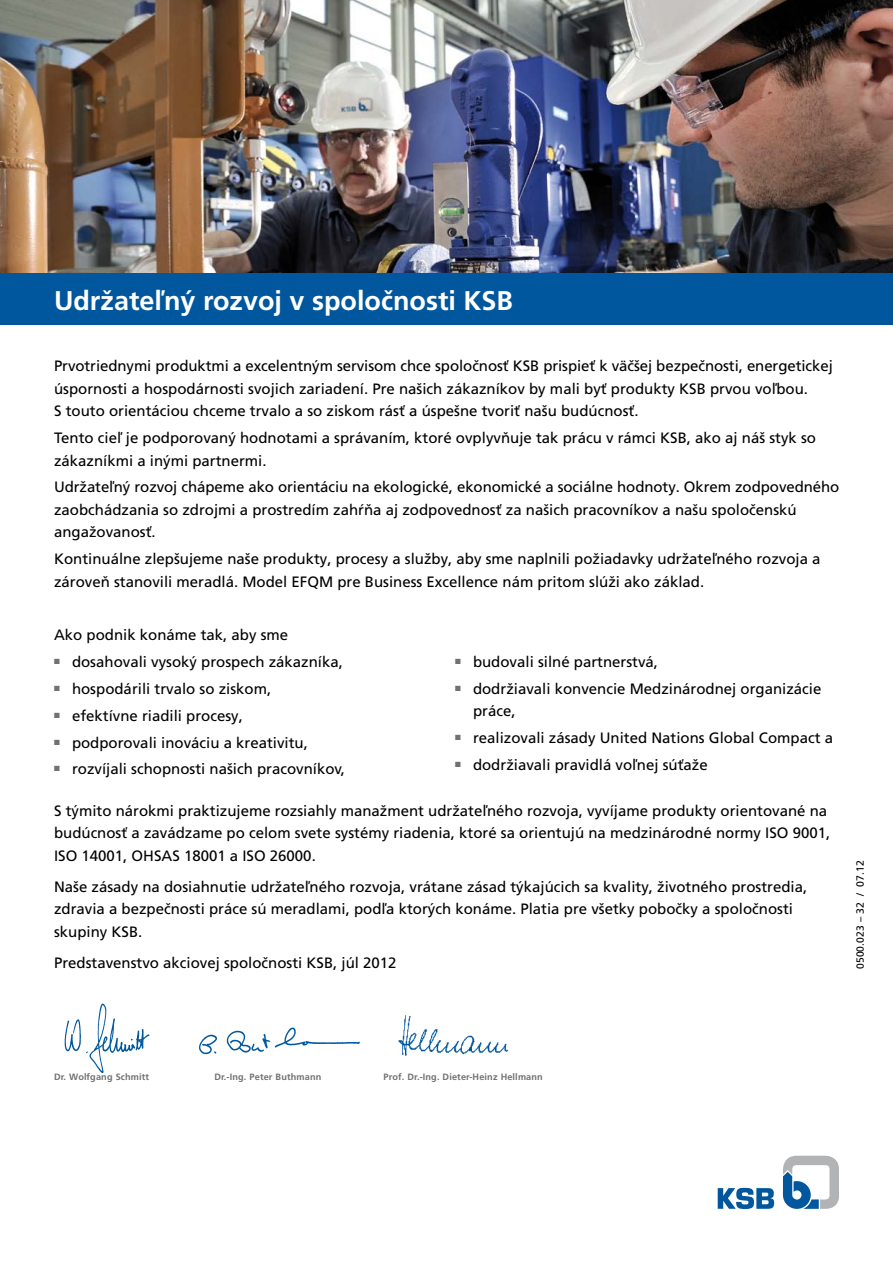
<style>
.page{position:relative;width:893px;height:1263px;background:#fff}
.page>*{position:absolute;margin:0;border:0;box-sizing:border-box;transform-origin:0 0}
.t1{font:700 27px "Frutiger LT Pro";color:#fff}
.t2{font:15px/22.5px "Frutiger LT Pro";color:#000}
.t3{font:10.5px "Frutiger LT Pro";color:#000}
.t4{font:700 9.15px "Frutiger LT Pro";letter-spacing:.015em;color:#707172}
.s1{font-size:10.35px}
</style>
<div class="page">
<svg style="left:783px;top:1156px;width:56px;height:53px"></svg>
<svg style="left:718px;top:1188px;width:56px;height:21px"></svg>
<img style="left:0;top:0;width:893px;height:274px">
<div style="left:0;top:274px;width:893px;height:51px;background:#00579d"></div>
<img style="left:64px;top:1003px;width:86px;height:71px">
<img style="left:199px;top:1027px;width:161px;height:28px">
<img style="left:398px;top:1015px;width:111px;height:41px">
<h1 class="t1" style="left:54px;top:284px;width:461px">Udržateľný rozvoj v spoločnosti KSB</h1>
<p class="t2" style="left:54px;top:355px;width:780px">Prvotriednymi produktmi a excelentným servisom chce spoločnosť KSB prispieť k väčšej bezpečnosti, energetickej úspornosti a hospodárnosti svojich zariadení. Pre našich zákazníkov by mali byť produkty KSB prvou voľbou.<br>S touto orientáciou chceme trvalo a so ziskom rásť a úspešne tvoriť našu budúcnosť.</p>
<p class="t2" style="left:54px;top:427px;width:764px">Tento cieľ je podporovaný hodnotami a správaním, ktoré ovplyvňuje tak prácu v rámci KSB, ako aj náš styk so zákazníkmi a inými partnermi.</p>
<p class="t2" style="left:54px;top:476px;width:787px">Udržateľný rozvoj chápeme ako orientáciu na ekologické, ekonomické a sociálne hodnoty. Okrem zodpovedného zaobchádzania so zdrojmi a prostredím zahŕňa aj zodpovednosť za našich pracovníkov a našu spoločenskú angažovanosť.</p>
<p class="t2" style="left:54px;top:548px;width:768px">Kontinuálne zlepšujeme naše produkty, procesy a služby, aby sme naplnili požiadavky udržateľného rozvoja a zároveň stanovili meradlá. Model EFQM pre Business Excellence nám pritom slúži ako základ.</p>
<p class="t2" style="left:54px;top:624px;width:236px">Ako podnik konáme tak, aby sme</p>
<p class="t2" style="left:54px;top:651px;width:290px"><sup>■</sup> dosahovali vysoký prospech zákazníka,</p>
<p class="t2" style="left:54px;top:678px;width:219px"><sup>■</sup> hospodárili trvalo so ziskom,</p>
<p class="t2" style="left:54px;top:704px;width:190px"><sup>■</sup> efektívne riadili procesy,</p>
<p class="t2" style="left:54px;top:731px;width:255px"><sup>■</sup> podporovali inováciu a kreativitu,</p>
<p class="t2" style="left:54px;top:758px;width:293px"><sup>■</sup> rozvíjali schopnosti našich pracovníkov,</p>
<p class="t2" style="left:455px;top:651px;width:205px"><sup>■</sup> budovali silné partnerstvá,</p>
<p class="t2" style="left:473px;top:677px;width:350px;text-indent:-18px"><sup>■</sup> dodržiavali konvencie Medzinárodnej organizácie práce,</p>
<p class="t2" style="left:455px;top:727px;width:380px"><sup>■</sup> realizovali zásady United Nations Global Compact a</p>
<p class="t2" style="left:455px;top:753px;width:254px"><sup>■</sup> dodržiavali pravidlá voľnej súťaže</p>
<p class="t2" style="left:54px;top:799px;width:778px">S týmito nárokmi praktizujeme rozsiahly manažment udržateľného rozvoja, vyvíjame produkty orientované na budúcnosť a zavádzame po celom svete systémy riadenia, ktoré sa orientujú na medzinárodné normy ISO 9001,<br>ISO 14001, OHSAS 18001 a ISO 26000.</p>
<p class="t2" style="left:54px;top:875px;width:755px">Naše zásady na dosiahnutie udržateľného rozvoja, vrátane zásad týkajúcich sa kvality, životného prostredia, zdravia a bezpečnosti práce sú meradlami, podľa ktorých konáme. Platia pre všetky pobočky a spoločnosti skupiny KSB.</p>
<p class="t2" style="left:54px;top:951px;width:344px">Predstavenstvo akciovej spoločnosti KSB, júl 2012</p>
<p class="t3" style="left:854px;top:969px;width:110px;rotate:-90deg"><span class="s1">0500.023</span> – 32 / 07.12</p>
<p class="t4" style="left:54px;top:1072px;width:97px">Dr. Wolfgang Schmitt</p>
<p class="t4" style="left:214px;top:1072px;width:108px">Dr.-Ing. Peter Buthmann</p>
<p class="t4" style="left:384px;top:1072px;width:161px">Prof. Dr.-Ing. Dieter-Heinz Hellmann</p>
</div>
